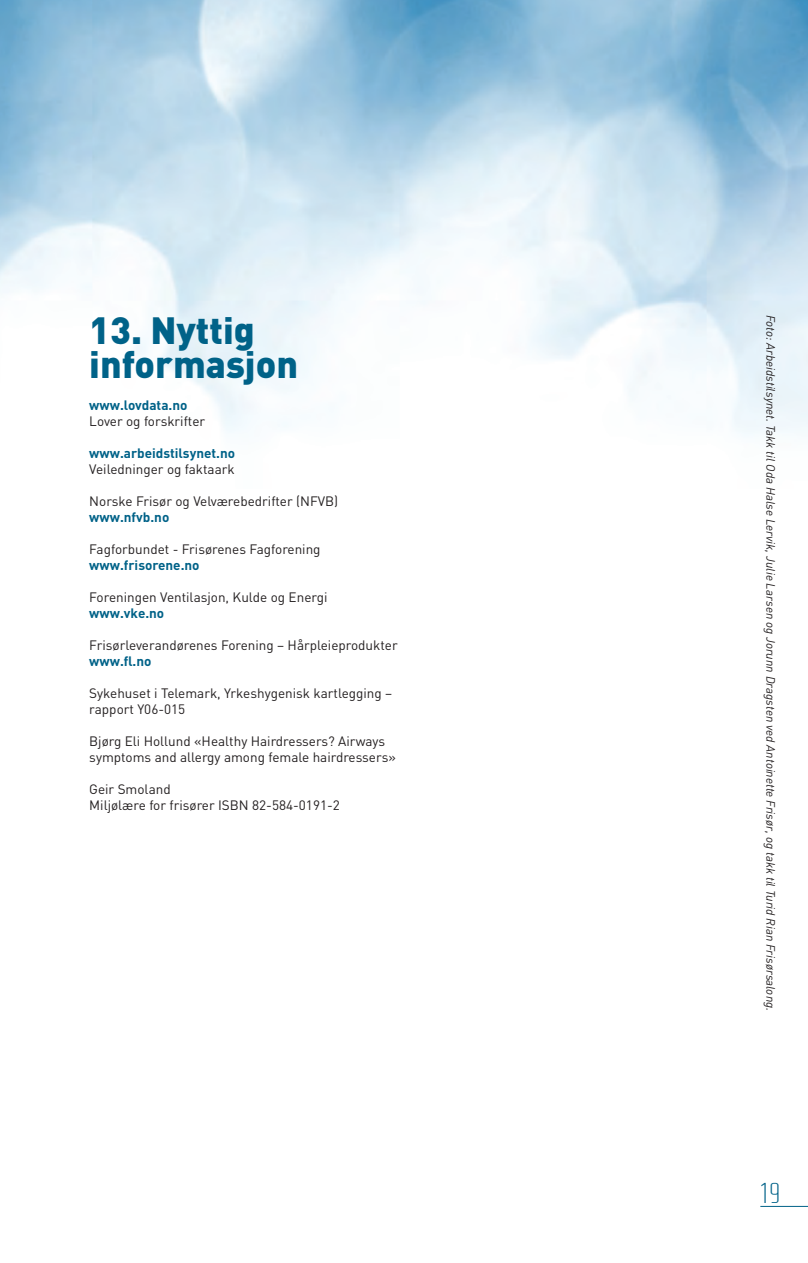
<style>
.page{position:relative;width:808px;height:1263px;background:#fff}
.page>*{position:absolute;margin:0;border:0;box-sizing:border-box;transform-origin:0 0}
.Heading{font:900 37.5px/34.5px "DIN";color:#006288}
.t1{font:28.5px "RB No 2 Light Alternative";color:#006288}
.Brødtekst{font:13.5px/16.5px "DIN";color:#231f20}
.Brødtekst-2{font:700 13.5px/16.5px "DIN";color:#006288}
.Brødtekst-3{font:italic 12px "DIN";color:#231f20}
.s1{font-weight:700;color:#006288}
.s2{font-weight:400;color:#231f20}
</style>
<div class="page">
<img style="left:0;top:0;width:808px;height:436px">
<hr style="left:760px;top:1206px;width:48px;height:1px;background:#006288">
<p class="Heading" style="left:89px;top:311px;width:210px">13. Nyttig informasjon</p>
<p class="Brødtekst" style="left:89px;top:397px;width:117px"><span class="s1">www.lovdata.no<br></span>Lover og forskrifter</p>
<p class="Brødtekst-2" style="left:89px;top:444px;width:147px">www.arbeidstilsynet.no<br><span class="s2">Veiledninger og faktaark</span></p>
<p class="Brødtekst" style="left:89px;top:493px;width:250px">Norske Frisør og Velværebedrifter (NFVB) <span class="s1">www.nfvb.no</span></p>
<p class="Brødtekst" style="left:89px;top:541px;width:233px">Fagforbundet - Frisørenes Fagforening <span class="s1">www.frisorene.no</span></p>
<p class="Brødtekst" style="left:89px;top:589px;width:240px">Foreningen Ventilasjon, Kulde og Energi <span class="s1">www.vke.no</span></p>
<p class="Brødtekst" style="left:89px;top:637px;width:310px">Frisørleverandørenes Forening – Hårpleieprodukter <span class="s1">www.fl.no</span></p>
<p class="Brødtekst" style="left:89px;top:685px;width:304px">Sykehuset i Telemark, Yrkeshygenisk kartlegging – rapport Y06-015</p>
<p class="Brødtekst" style="left:89px;top:733px;width:308px">Bjørg Eli Hollund «Healthy Hairdressers? Airways symptoms and allergy among female hairdressers»</p>
<p class="Brødtekst" style="left:89px;top:780px;width:252px">Geir Smoland<br>Miljølære for frisører ISBN 82-584-0191-2</p>
<p class="Brødtekst-3" style="left:778px;top:315px;width:698px;rotate:90deg">Foto: Arbeidstilsynet. Takk til Oda Halse Lervik, Julie Larsen og Jorunn Dragsten ved Antoinette Frisør, og takk til Turid Rian Frisørsalong.</p>
<h2 class="t1" style="left:760px;top:1177px;width:22px">19</h2>
</div>
